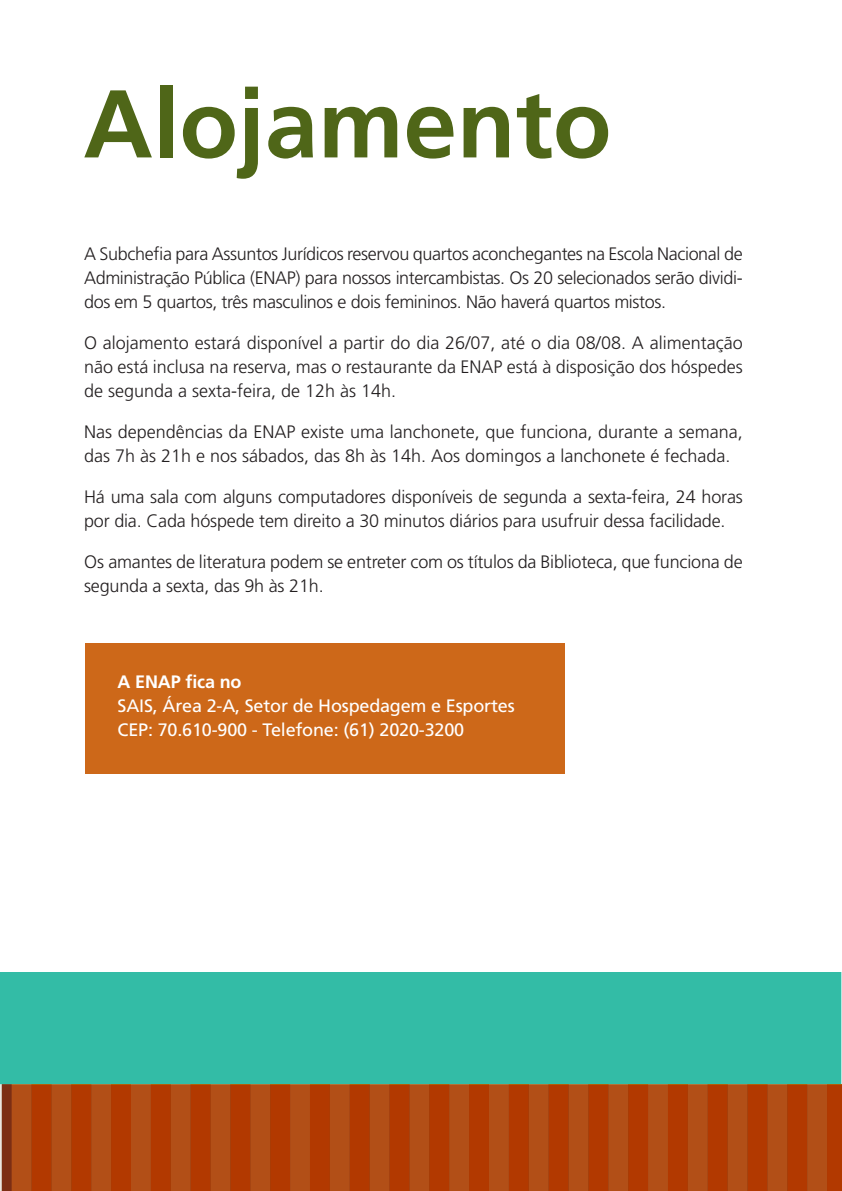
<style>
.page{position:relative;width:842px;height:1191px;background:#fff}
.page>*{position:absolute;margin:0;border:0;box-sizing:border-box;transform-origin:0 0}
.t1{font:700 96px "Frutiger LT Std";color:#4f6618}
.t2{font:300 18px/24px "Frutiger LT Std";letter-spacing:-.01em;color:#231f20}
.t3{font:18px "Frutiger LT Std";letter-spacing:-.01em;color:#fff}
.t4{font:700 18px "Frutiger LT Std";letter-spacing:-.01em;color:#fff}
</style>
<div class="page">
<div style="left:0;top:946px;width:841px;height:138px;background:#33bca6"></div>
<div style="left:2px;top:1084px;width:840px;height:107px;background:linear-gradient(to right,#b0440d,#b3440b)"></div>
<div style="left:0;top:722px;width:842px;height:249px;background:#fff"></div>
<div style="left:85px;top:643px;width:479px;height:131px;background:#cd6819"></div>
<p class="t1" style="left:83px;top:68px;width:530px">Alojamento</p>
<p class="t2" style="left:84px;top:242px;width:660px;text-align:justify">A Subchefia para Assuntos Jurídicos reservou quartos aconchegantes na Escola Nacional de Administração Pública (ENAP) para nossos intercambistas. Os 20 selecionados serão dividi&shy;dos em 5 quartos, três masculinos e dois femininos. Não haverá quartos mistos.</p>
<p class="t2" style="left:84px;top:331px;width:660px;text-align:justify">O alojamento estará disponível a partir do dia 26/07, até o dia 08/08. A alimentação não está inclusa na reserva, mas o restaurante da ENAP está à disposição dos hóspedes de segunda a sexta-feira, de 12h às 14h.</p>
<p class="t2" style="left:84px;top:420px;width:660px">Nas dependências da ENAP existe uma lanchonete, que funciona, durante a semana, das 7h às 21h e nos sábados, das 8h às 14h. Aos domingos a lanchonete é fechada.</p>
<p class="t2" style="left:84px;top:485px;width:660px">Há uma sala com alguns computadores disponíveis de segunda a sexta-feira, 24 horas por dia. Cada hóspede tem direito a 30 minutos diários para usufruir dessa facilidade.</p>
<p class="t2" style="left:84px;top:550px;width:660px">Os amantes de literatura podem se entreter com os títulos da Biblioteca, que funciona de segunda a sexta, das 9h às 21h.</p>
<p class="t4" style="left:118px;top:671px;width:125px">A ENAP fica no</p>
<p class="t3" style="left:118px;top:695px;width:399px">SAIS, Área 2-A, Setor de Hospedagem e Esportes</p>
<p class="t3" style="left:118px;top:719px;width:348px">CEP: 70.610-900 - Telefone: (61) 2020-3200</p>
</div>
